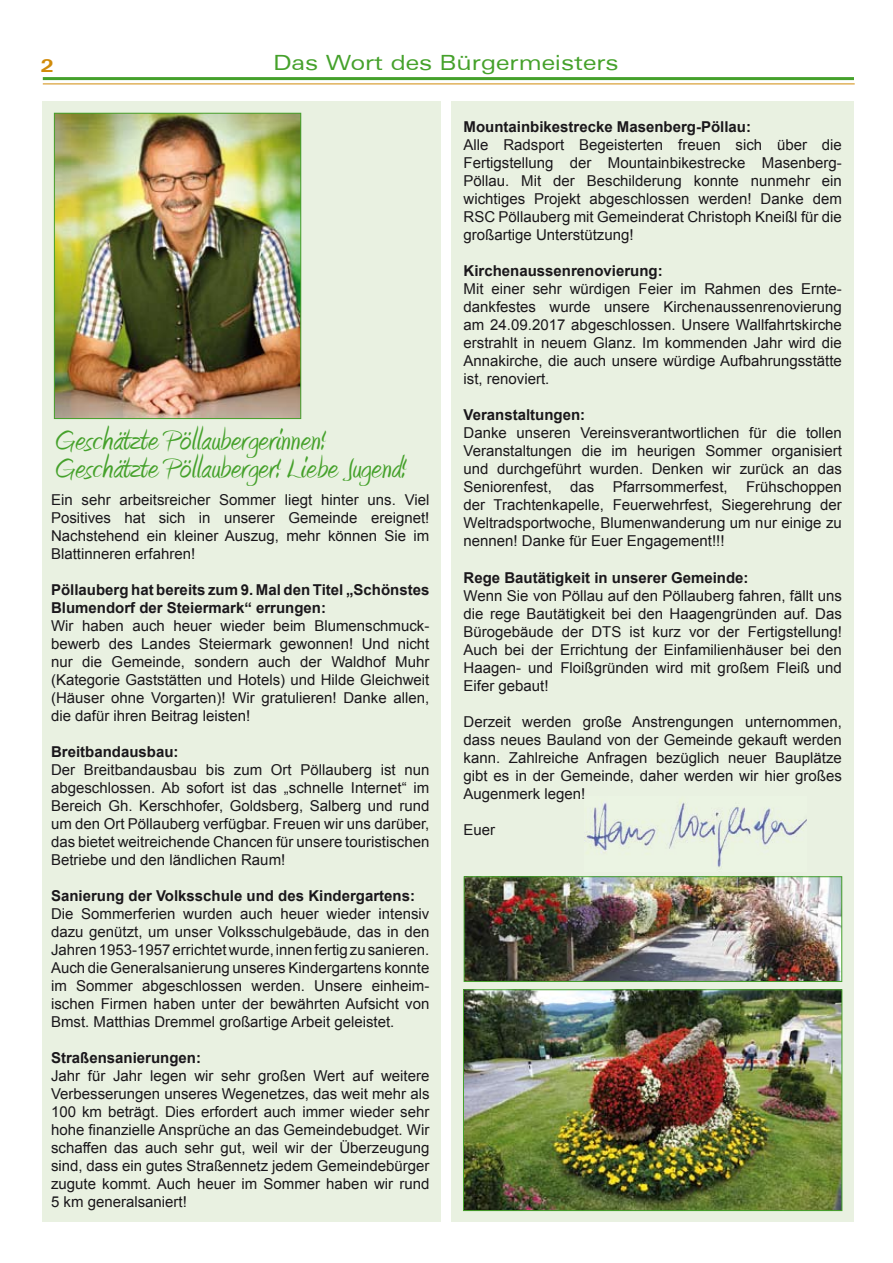
<style>
.page{position:relative;width:893px;height:1263px;background:#fff}
.page>*{position:absolute;margin:0;border:0;box-sizing:border-box;transform-origin:0 0}
.t1{font:36px/28.5px "Amienne";color:#45a12b}
.t2{font:expanded 21px "Zurich BT";color:#45a12b}
.t3{font:700 expanded 18px "Zurich BT";color:#d18b0a}
.t4{font:15px/18px "Arial";color:#1a171b;text-align:justify}
.t5{font:700 15px/18px "Arial";color:#1a171b}
</style>
<div class="page">
<div style="left:42px;top:101px;width:399px;height:1121px;background:#e9f1e1"></div>
<div style="left:452px;top:101px;width:402px;height:1121px;background:#e9f1e1"></div>
<hr style="left:43px;top:84px;width:812px;height:1px;background:#d18b0a">
<hr style="left:43px;top:77px;width:811px;height:3px;background:#45a12b">
<img style="left:584px;top:801px;width:223px;height:66px">
<img style="left:56px;top:115px;width:243px;height:302px">
<div style="left:54px;top:113px;width:247px;height:306px;border:1px solid #45a12b"></div>
<img style="left:465px;top:991px;width:375px;height:218px">
<div style="left:463px;top:989px;width:379px;height:222px;border:1px solid #45a12b"></div>
<img style="left:466px;top:878px;width:374px;height:102px">
<div style="left:464px;top:876px;width:378px;height:106px;border:1px solid #45a12b"></div>
<p class="t3" style="left:40px;top:55px;width:15px">2</p>
<h2 class="t2" style="left:273px;top:50px;width:347px">Das Wort des Bürgermeisters</h2>
<h1 class="t1" style="left:54px;top:427px;width:353px">Geschätzte Pöllaubergerinnen!<br>Geschätzte Pöllauberger! Liebe Jugend!</h1>
<p class="t4" style="left:51px;top:491px;width:380px">Ein sehr arbeitsreicher Sommer liegt hinter uns. Viel Positives hat sich in unserer Gemeinde ereignet!<br>Nachstehend ein kleiner Auszug, mehr können Sie im Blattinneren erfahren!</p>
<p class="t5" style="left:51px;top:581px;width:380px">Pöllauberg hat bereits zum 9. Mal den Titel „Schönstes<br>Blumendorf der Steiermark“ errungen:</p>
<p class="t4" style="left:51px;top:617px;width:380px">Wir haben auch heuer wieder beim Blumenschmuck&shy;bewerb des Landes Steiermark gewonnen! Und nicht nur die Gemeinde, sondern auch der Waldhof Muhr (Kategorie Gaststätten und Hotels) und Hilde Gleichweit (Häuser ohne Vorgarten)! Wir gratulieren! Danke allen, die dafür ihren Beitrag leisten!</p>
<p class="t5" style="left:51px;top:743px;width:129px">Breitbandausbau:</p>
<p class="t4" style="left:51px;top:761px;width:380px">Der Breitbandausbau bis zum Ort Pöllauberg ist nun abgeschlossen. Ab sofort ist das „schnelle Internet“ im Bereich Gh. Kerschhofer, Goldsberg, Salberg und rund um den Ort Pöllauberg verfügbar. Freuen wir uns darüber, das bietet weitreichende Chancen für unsere touristischen Betriebe und den ländlichen Raum!</p>
<p class="t5" style="left:51px;top:887px;width:365px">Sanierung der Volksschule und des Kindergartens:</p>
<p class="t4" style="left:51px;top:905px;width:380px">Die Sommerferien wurden auch heuer wieder intensiv dazu genützt, um unser Volksschulgebäude, das in den Jahren 1953-1957 errichtet wurde, innen fertig zu sanieren.<br>Auch die Generalsanierung unseres Kindergartens konnte im Sommer abgeschlossen werden. Unsere einheim&shy;ischen Firmen haben unter der bewährten Aufsicht von Bmst. Matthias Dremmel großartige Arbeit geleistet.</p>
<p class="t5" style="left:51px;top:1049px;width:152px">Straßensanierungen:</p>
<p class="t4" style="left:51px;top:1067px;width:380px">Jahr für Jahr legen wir sehr großen Wert auf weitere Verbesserungen unseres Wegenetzes, das weit mehr als 100 km beträgt. Dies erfordert auch immer wieder sehr hohe finanzielle Ansprüche an das Gemeindebudget. Wir schaffen das auch sehr gut, weil wir der Überzeugung sind, dass ein gutes Straßennetz jedem Gemeindebürger zugute kommt. Auch heuer im Sommer haben wir rund 5 km generalsaniert!</p>
<p class="t5" style="left:463px;top:119px;width:289px">Mountainbikestrecke Masenberg-Pöllau:</p>
<p class="t4" style="left:463px;top:136px;width:380px">Alle Radsport Begeisterten freuen sich über die Fertigstellung der Mountainbikestrecke Masenberg-Pöllau. Mit der Beschilderung konnte nunmehr ein wichtiges Projekt abgeschlossen werden! Danke dem RSC Pöllauberg mit Gemeinderat Christoph Kneißl für die großartige Unterstützung!</p>
<p class="t5" style="left:463px;top:263px;width:201px">Kirchenaussenrenovierung:</p>
<p class="t4" style="left:463px;top:280px;width:380px">Mit einer sehr würdigen Feier im Rahmen des Ernte&shy;dankfestes wurde unsere Kirchenaussenrenovierung am 24.09.2017 abgeschlossen. Unsere Wallfahrtskirche erstrahlt in neuem Glanz. Im kommenden Jahr wird die Annakirche, die auch unsere würdige Aufbahrungsstätte ist, renoviert.</p>
<p class="t5" style="left:463px;top:407px;width:123px">Veranstaltungen:</p>
<p class="t4" style="left:463px;top:424px;width:380px">Danke unseren Vereinsverantwortlichen für die tollen Veranstaltungen die im heurigen Sommer organisiert und durchgeführt wurden. Denken wir zurück an das Seniorenfest, das Pfarrsommerfest, Frühschoppen der Trachtenkapelle, Feuerwehrfest, Siegerehrung der Weltradsportwoche, Blumenwanderung um nur einige zu nennen! Danke für Euer Engagement!!!</p>
<p class="t5" style="left:463px;top:569px;width:287px">Rege Bautätigkeit in unserer Gemeinde:</p>
<p class="t4" style="left:463px;top:586px;width:380px">Wenn Sie von Pöllau auf den Pöllauberg fahren, fällt uns die rege Bautätigkeit bei den Haagengründen auf. Das Bürogebäude der DTS ist kurz vor der Fertigstellung!<br>Auch bei der Errichtung der Einfamilienhäuser bei den Haagen- und Floißgründen wird mit großem Fleiß und Eifer gebaut!</p>
<p class="t4" style="left:463px;top:712px;width:380px">Derzeit werden große Anstrengungen unternommen, dass neues Bauland von der Gemeinde gekauft werden kann. Zahlreiche Anfragen bezüglich neuer Bauplätze gibt es in der Gemeinde, daher werden wir hier großes Augenmerk legen!</p>
<p class="t4" style="left:463px;top:820px;width:33px">Euer</p>
</div>
